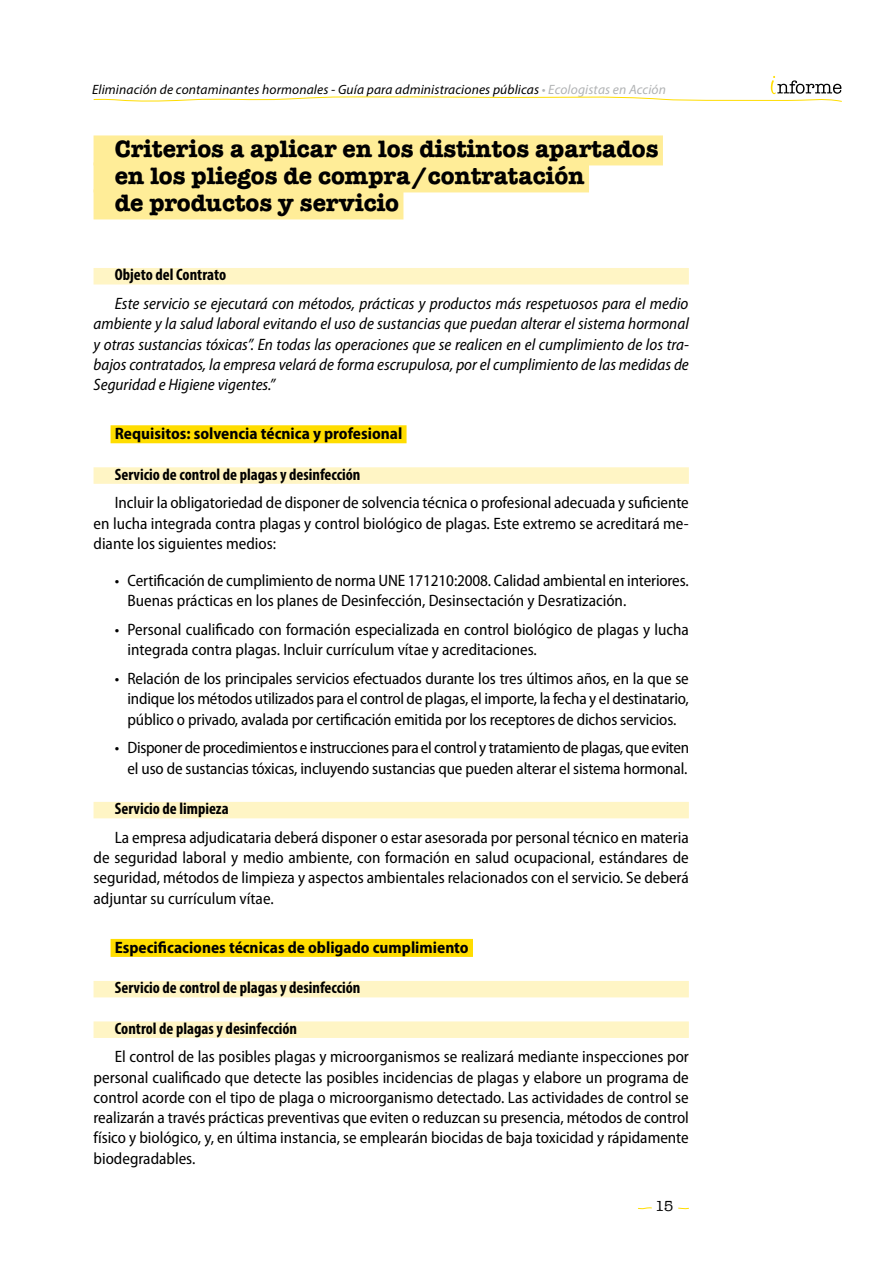
<style>
.page{position:relative;width:893px;height:1263px;background:#fff}
.page>*{position:absolute;margin:0;border:0;box-sizing:border-box;transform-origin:0 0}
.t1{font:700 24px/27px "American Typewriter Std";color:#000}
.t2{font:semi-condensed 16.5px/20.2px "Myriad Pro";letter-spacing:-.005em;color:#000;text-align:justify}
.t3{font:italic semi-condensed 16.5px/20.2px "Myriad Pro";color:#000;text-align:justify}
.t4{font:700 condensed 16.5px "Myriad Pro";color:#000}
.t5{font:700 semi-condensed 16.5px "Myriad Pro";color:#000}
.t6{font:15px "American Typewriter";color:#000}
.t7{font:italic 13.5px "Myriad Pro";letter-spacing:.01em;color:#000}
.s1{color:#b1b3b4}
</style>
<div class="page">
<svg style="left:638px;top:1207px;width:14px;height:2px"></svg>
<svg style="left:678px;top:1207px;width:11px;height:2px"></svg>
<svg style="left:93px;top:76px;width:749px;height:26px"></svg>
<div style="left:94px;top:135px;width:569px;height:30px;background:#ffed98"></div>
<div style="left:94px;top:162px;width:495px;height:30px;background:#ffed98"></div>
<div style="left:94px;top:189px;width:309px;height:30px;background:#ffed98"></div>
<div style="left:94px;top:268px;width:595px;height:16px;background:#fff5c5"></div>
<div style="left:111px;top:425px;width:296px;height:18px;background:#fd0"></div>
<div style="left:94px;top:467px;width:595px;height:17px;background:#fff5c5"></div>
<div style="left:94px;top:802px;width:595px;height:16px;background:#fff5c5"></div>
<div style="left:111px;top:939px;width:362px;height:18px;background:#fd0"></div>
<div style="left:94px;top:981px;width:595px;height:16px;background:#fff5c5"></div>
<div style="left:94px;top:1021px;width:595px;height:17px;background:#fff5c5"></div>
<p class="t7" style="left:92px;top:81px;width:575px">Eliminación de contaminantes hormonales - Guía para administraciones públicas <span class="s1">• Ecologistas en Acción</span></p>
<h1 class="t1" style="left:115px;top:135px;width:545px">Criterios a aplicar en los distintos apartados en los pliegos de compra/contratación<br>de productos y servicio</h1>
<p class="t4" style="left:115px;top:264px;width:113px">Objeto del Contrato</p>
<p class="t3" style="left:94px;top:294px;width:597px;text-indent:21px">Este servicio se ejecutará con métodos, prácticas y productos más respetuosos para el medio ambiente y la salud laboral evitando el uso de sustancias que puedan alterar el sistema hormonal y otras sustancias tóxicas”. En todas las operaciones que se realicen en el cumplimiento de los tra&shy;bajos contratados, la empresa velará de forma escrupulosa, por el cumplimiento de las medidas de Seguridad e Higiene vigentes.”</p>
<p class="t5" style="left:115px;top:424px;width:289px">Requisitos: solvencia técnica y profesional</p>
<p class="t4" style="left:115px;top:464px;width:247px">Servicio de control de plagas y desinfección</p>
<p class="t2" style="left:94px;top:493px;width:597px;text-indent:21px">Incluir la obligatoriedad de disponer de solvencia técnica o profesional adecuada y suficiente en lucha integrada contra plagas y control biológico de plagas. Este extremo se acreditará me&shy;diante los siguientes medios:</p>
<p class="t2" style="left:128px;top:571px;width:563px;text-indent:-13px">• Certificación de cumplimiento de norma UNE 171210:2008. Calidad ambiental en interiores.<br>Buenas prácticas en los planes de Desinfección, Desinsectación y Desratización.</p>
<p class="t2" style="left:128px;top:620px;width:563px;text-indent:-13px">• Personal cualificado con formación especializada en control biológico de plagas y lucha integrada contra plagas. Incluir currículum vítae y acreditaciones.</p>
<p class="t2" style="left:128px;top:669px;width:563px;text-indent:-13px">• Relación de los principales servicios efectuados durante los tres últimos años, en la que se indique los métodos utilizados para el control de plagas, el importe, la fecha y el destinatario, público o privado, avalada por certificación emitida por los receptores de dichos servicios.</p>
<p class="t2" style="left:115px;top:738px;width:576px;text-align:right">• Disponer de procedimientos e instrucciones para el control y tratamiento de plagas, que eviten el uso de sustancias tóxicas, incluyendo sustancias que pueden alterar el sistema hormonal.</p>
<p class="t4" style="left:115px;top:798px;width:115px">Servicio de limpieza</p>
<p class="t2" style="left:94px;top:827px;width:597px;text-indent:21px">La empresa adjudicataria deberá disponer o estar asesorada por personal técnico en materia de seguridad laboral y medio ambiente, con formación en salud ocupacional, estándares de seguridad, métodos de limpieza y aspectos ambientales relacionados con el servicio. Se deberá adjuntar su currículum vítae.</p>
<p class="t5" style="left:115px;top:938px;width:355px">Especificaciones técnicas de obligado cumplimiento</p>
<p class="t4" style="left:115px;top:977px;width:247px">Servicio de control de plagas y desinfección</p>
<p class="t4" style="left:115px;top:1018px;width:184px">Control de plagas y desinfección</p>
<p class="t2" style="left:94px;top:1047px;width:597px;text-indent:21px">El control de las posibles plagas y microorganismos se realizará mediante inspecciones por personal cualificado que detecte las posibles incidencias de plagas y elabore un programa de control acorde con el tipo de plaga o microorganismo detectado. Las actividades de control se realizarán a través prácticas preventivas que eviten o reduzcan su presencia, métodos de control físico y biológico, y, en última instancia, se emplearán biocidas de baja toxicidad y rápidamente biodegradables.</p>
<p class="t6" style="left:655px;top:1194px;width:20px">15</p>
</div>
